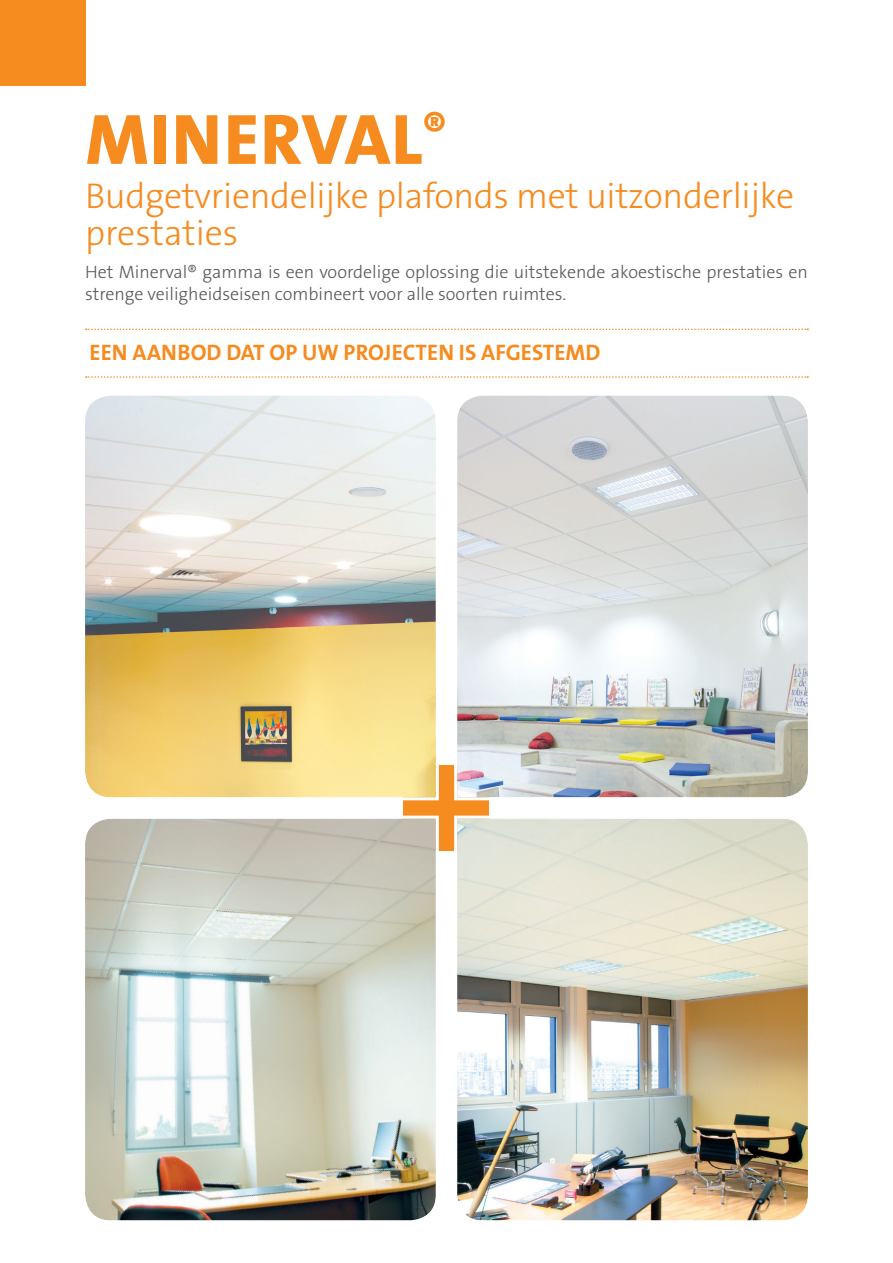
<style>
.page{position:relative;width:893px;height:1263px;background:#fff}
.page>*{position:absolute;margin:0;border:0;box-sizing:border-box;transform-origin:0 0}
.t1{font:800 72px "The Sans B W8";letter-spacing:.015em;color:#f68b1f}
.t2{font:300 36px/37.5px "The Sans B W3";letter-spacing:-.01em;color:#f68b1f}
.t3{font:700 22.5px "The Sans B W7";letter-spacing:.005em;color:#f68b1f}
.t4{font:300 18px/21.6px "The Sans B W3";color:#57585a}
</style>
<div class="page">
<div style="left:404px;top:765px;width:85px;height:85px;background:#f68b1f"></div>
<div style="left:0;top:0;width:85px;height:85px;background:#f68b1f"></div>
<svg style="left:86px;top:376px;width:722px;height:2px"></svg>
<svg style="left:86px;top:329px;width:722px;height:1px"></svg>
<svg style="left:85px;top:395px;width:354px;height:407px;background:#ded2ad"></svg>
<svg style="left:85px;top:814px;width:355px;height:407px;background:#c8cac0"></svg>
<svg style="left:454px;top:395px;width:354px;height:406px;background:#d4d6d5"></svg>
<img style="left:453px;top:815px;width:355px;height:406px">
<h1 class="t1" style="left:86px;top:93px;width:362px">MINERVAL<sup>®</sup></h1>
<h2 class="t2" style="left:85px;top:177px;width:711px">Budgetvriendelijke plafonds met uitzonderlijke prestaties</h2>
<p class="t4" style="left:85px;top:262px;width:724px">Het Minerval® gamma is een voordelige oplossing die uitstekende akoestische prestaties en strenge veiligheidseisen combineert voor alle soorten ruimtes.</p>
<p class="t3" style="left:89px;top:338px;width:513px">EEN AANBOD DAT OP UW PROJECTEN IS AFGESTEMD</p>
</div>
